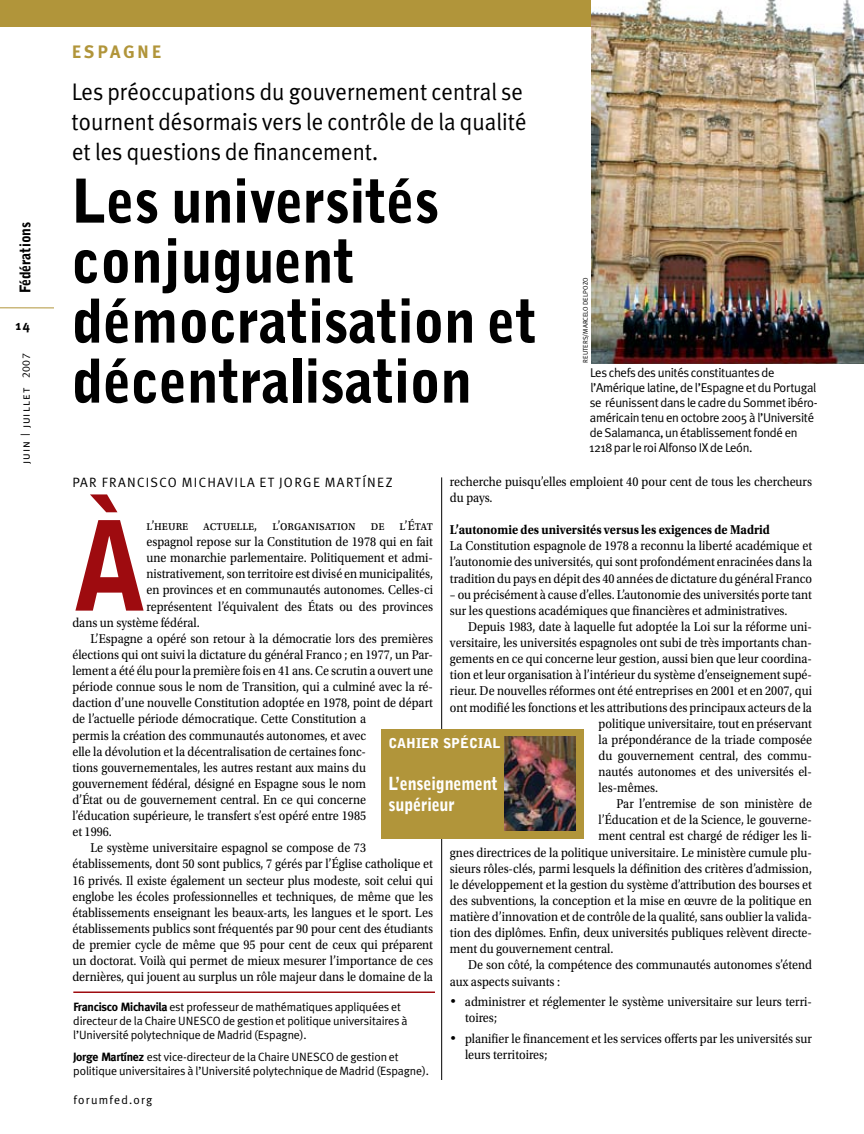
<style>
.page{position:relative;width:864px;height:1134px;background:#fff}
.page>*{position:absolute;margin:0;border:0;box-sizing:border-box;transform-origin:0 0}
.t1{font:900 123.3px "Bell Gothic Std";color:#9e0b0f;scale:.9 1}
.t2{font:900 60px/60px "Bell Gothic Std";letter-spacing:-.01em;color:#000;scale:.95 1}
.t3{font:24px/30px "Meta Plus Normal";color:#000;scale:.95 1}
.t4{font:900 18px/21px "Bell Gothic Std";letter-spacing:-.01em;color:#fff;scale:.9 1}
.t5{font:700 18px "Meta";letter-spacing:.185em;color:#b1953a}
.t6{font:900 14.7px "Bell Gothic Std";letter-spacing:-.015em;color:#000;scale:.95 1}
.t7{font:13.5px/16px "Utopia Std";color:#000;scale:.9 1}
.t8{font:700 13.5px "Utopia Std";color:#000;scale:.9 1}
.t9{font:13.5px "Meta Plus Normal";letter-spacing:.095em;color:#000}
.t10{font:900 13.5px "Bell Gothic Std";color:#fff}
.t11{font:700 13.5px "Meta";color:#000}
.t12{font:12.75px/15px "Meta Plus Normal";letter-spacing:-.025em;color:#000}
.t13{font:12px/14.2px "Meta Plus Normal";letter-spacing:-.01em;color:#000}
.t14{font:12px "Meta Caps";letter-spacing:.085em;color:#000}
.t15{font:12px "Meta Plus Normal";letter-spacing:.1em;color:#000}
.t16{font:6.75px "Meta Plus Normal Caps";letter-spacing:-.01em;color:#000}
.s1{font-size:10.8px}
.s2{font-family:"Meta";font-weight:700}
</style>
<div class="page">
<div style="left:0;top:0;width:864px;height:27px;background:#b1953a"></div>
<hr style="left:0;top:307px;width:54px;height:1px;background:#b1953a">
<hr style="left:441px;top:477px;width:1px;height:603px;background:#000">
<img style="left:592px;top:0;width:272px;height:364px">
<hr style="left:73px;top:992px;width:362px;height:1px;background:#9e0b0f">
<div style="left:381px;top:729px;width:203px;height:110px;background:#b1953a"></div>
<img style="left:505px;top:736px;width:70px;height:94px">
<p class="t6" style="left:17px;top:293px;width:76px;rotate:-90deg">Fédérations</p>
<p class="t11" style="left:15px;top:318px;width:16px">14</p>
<p class="t14" style="left:19px;top:464px;width:112px;rotate:-90deg">juin | juillet <span class="s1">2007</span></p>
<h3 class="t5" style="left:72px;top:41px;width:91px">espagne</h3>
<h3 class="t3" style="left:72px;top:76px;width:480px">Les préoccupations du gouvernement central se tournent désormais vers le contrôle de la qualité et les questions de financement.</h3>
<h2 class="t2" style="left:72px;top:172px;width:491px">Les universités conjuguent démocratisation et décentralisation</h2>
<p class="t16" style="left:582px;top:363px;width:86px;rotate:-90deg">REUTERS/Marcelo del Pozo</p>
<p class="t12" style="left:589px;top:365px;width:230px">Les chefs des unités constituantes de l’Amérique latine, de l’Espagne et du Portugal se réunissent dans le cadre du Sommet ibéro&shy;américain tenu en octobre 2005 à l’Université de Salamanca, un établissement fondé en 1218 par le roi Alfonso IX de León.</p>
<p class="t9" style="left:72px;top:474px;width:9px">par</p>
<p class="t9" style="left:102px;top:474px;width:17px">Francisco</p>
<p class="t9" style="left:182px;top:474px;width:44px">Michavila</p>
<p class="t9" style="left:260px;top:474px;width:34px">et Jorg</p>
<p class="t9" style="left:313px;top:474px;width:80px">e Martín ez</p>
<h1 class="t1" style="left:72px;top:494px;width:84px">À</h1>
<p class="t7" style="left:450px;top:474px;width:404px">recherche puisqu’elles emploient 40 pour cent de tous les chercheurs du pays.</p>
<p class="t8" style="left:450px;top:522px;width:357px">L’autonomie des universités versus les exigences de Madrid</p>
<p class="t7" style="left:450px;top:538px;width:404px;text-align:justify">La Constitution espagnole de 1978 a reconnu la liberté académique et l’autonomie des universités, qui sont profondément enracinées dans la tradition du pays en dépit des 40 années de dictature du général Franco</p>
<p class="t7" style="left:450px;top:587px;width:404px">– ou précisément à cause d’elles. L’autonomie des universités porte tant sur les questions académiques que financières et administratives.</p>
<p class="t7" style="left:468px;top:619px;width:384px">Depuis 1983, date à laquelle fut adoptée la Loi sur la réforme uni-</p>
<p class="t7" style="left:450px;top:635px;width:404px">versitaire, les universités espagnoles ont subi de très importants chan-</p>
<p class="t7" style="left:450px;top:651px;width:404px">gements en ce qui concerne leur gestion, aussi bien que leur coordina-</p>
<p class="t7" style="left:450px;top:667px;width:404px">tion et leur organisation à l’intérieur du système d’enseignement supé-</p>
<p class="t7" style="left:450px;top:683px;width:404px">rieur. De nouvelles réformes ont été entreprises en 2001 et en 2007, qui</p>
<p class="t7" style="left:450px;top:699px;width:404px">ont modifié les fonctions et les attributions des principaux acteurs de la</p>
<p class="t7" style="left:599px;top:715px;width:239px">politique universitaire, tout en préservant</p>
<p class="t7" style="left:599px;top:732px;width:239px">la prépondérance de la triade composée</p>
<p class="t7" style="left:599px;top:748px;width:239px">du gouvernement central, des commu-</p>
<p class="t7" style="left:599px;top:764px;width:239px">nautés autonomes et des universités el-</p>
<p class="t7" style="left:599px;top:780px;width:68px">les-mêmes.</p>
<p class="t7" style="left:617px;top:796px;width:219px">Par l’entremise de son ministère de</p>
<p class="t7" style="left:599px;top:812px;width:239px">l’Éducation et de la Science, le gouverne-</p>
<p class="t7" style="left:599px;top:828px;width:239px">ment central est chargé de rédiger les li-</p>
<p class="t7" style="left:450px;top:844px;width:404px">gnes directrices de la politique universitaire. Le ministère cumule plu-</p>
<p class="t7" style="left:450px;top:861px;width:404px">sieurs rôles-clés, parmi lesquels la définition des critères d’admission,</p>
<p class="t7" style="left:450px;top:877px;width:404px">le développement et la gestion du système d’attribution des bourses et</p>
<p class="t7" style="left:450px;top:893px;width:404px">des subventions, la conception et la mise en œuvre de la politique en</p>
<p class="t7" style="left:450px;top:909px;width:404px">matière d’innovation et de contrôle de la qualité, sans oublier la valida-</p>
<p class="t7" style="left:450px;top:925px;width:404px">tion des diplômes. Enfin, deux universités publiques relèvent directe-</p>
<p class="t7" style="left:450px;top:941px;width:183px">ment du gouvernement central.</p>
<p class="t7" style="left:468px;top:957px;width:384px">De son côté, la compétence des communautés autonomes s’étend</p>
<p class="t7" style="left:450px;top:973px;width:124px">aux aspects suivants :</p>
<p class="t7" style="left:465px;top:994px;width:387px;line-height:16.5px;text-indent:-15px">• administrer et réglementer le système universitaire sur leurs terri&shy;toires;</p>
<p class="t7" style="left:465px;top:1031px;width:387px;text-indent:-15px">• planifier le financement et les services offerts par les universités sur leurs territoires;</p>
<p class="t7" style="left:146px;top:518px;width:320px">l’heure actuelle, l’organisation de l’État</p>
<p class="t7" style="left:146px;top:534px;width:320px">espagnol repose sur la Constitution de 1978 qui en fait</p>
<p class="t7" style="left:146px;top:550px;width:320px">une monarchie parlementaire. Politiquement et admi-</p>
<p class="t7" style="left:146px;top:566px;width:320px">nistrativement, son territoire est divisé en municipalités,</p>
<p class="t7" style="left:146px;top:582px;width:320px">en provinces et en communautés autonomes. Celles-ci</p>
<p class="t7" style="left:146px;top:598px;width:320px">représentent l’équivalent des États ou des provinces</p>
<p class="t7" style="left:72px;top:615px;width:143px">dans un système fédéral.</p>
<p class="t7" style="left:90px;top:631px;width:382px">L’Espagne a opéré son retour à la démocratie lors des premières</p>
<p class="t7" style="left:72px;top:647px;width:402px">élections qui ont suivi la dictature du général Franco ; en 1977, un Par-</p>
<p class="t7" style="left:72px;top:663px;width:402px">lement a été élu pour la première fois en 41 ans. Ce scrutin a ouvert une</p>
<p class="t7" style="left:72px;top:679px;width:402px">période connue sous le nom de Transition, qui a culminé avec la ré-</p>
<p class="t7" style="left:72px;top:695px;width:402px">daction d’une nouvelle Constitution adoptée en 1978, point de départ</p>
<p class="t7" style="left:72px;top:711px;width:328px">de l’actuelle période démocratique. Cette Constitution a</p>
<p class="t7" style="left:72px;top:727px;width:328px">permis la création des communautés autonomes, et avec</p>
<p class="t7" style="left:72px;top:744px;width:328px">elle la dévolution et la décentralisation de certaines fonc-</p>
<p class="t7" style="left:72px;top:760px;width:328px">tions gouvernementales, les autres restant aux mains du</p>
<p class="t7" style="left:72px;top:776px;width:328px">gouvernement fédéral, désigné en Espagne sous le nom</p>
<p class="t7" style="left:72px;top:792px;width:328px">d’État ou de gouvernement central. En ce qui concerne</p>
<p class="t7" style="left:72px;top:808px;width:328px">l’éducation supérieure, le transfert s’est opéré entre 1985</p>
<p class="t7" style="left:72px;top:824px;width:45px">et 1996.</p>
<p class="t7" style="left:90px;top:840px;width:308px">Le système universitaire espagnol se compose de 73</p>
<p class="t7" style="left:72px;top:856px;width:402px">établissements, dont 50 sont publics, 7 gérés par l’Église catholique et</p>
<p class="t7" style="left:72px;top:872px;width:402px">16 privés. Il existe également un secteur plus modeste, soit celui qui</p>
<p class="t7" style="left:72px;top:889px;width:402px">englobe les écoles professionnelles et techniques, de même que les</p>
<p class="t7" style="left:72px;top:905px;width:402px">établissements enseignant les beaux-arts, les langues et le sport. Les</p>
<p class="t7" style="left:72px;top:921px;width:402px">établissements publics sont fréquentés par 90 pour cent des étudiants</p>
<p class="t7" style="left:72px;top:937px;width:402px">de premier cycle de même que 95 pour cent de ceux qui préparent</p>
<p class="t7" style="left:72px;top:953px;width:402px">un doctorat. Voilà qui permet de mieux mesurer l’importance de ces</p>
<p class="t7" style="left:72px;top:969px;width:402px">dernières, qui jouent au surplus un rôle majeur dans le domaine de la</p>
<p class="t10" style="left:389px;top:735px;width:114px">Cahier spécial</p>
<h3 class="t4" style="left:389px;top:773px;width:123px">L’enseignement supérieur</h3>
<p class="t13" style="left:73px;top:1000px;width:336px"><span class="s2">Francisco Michavila</span> est professeur de mathématiques appliquées et directeur de la Chaire UNESCO de gestion et politique universitaires à l’Université polytechnique de Madrid (Espagne).</p>
<p class="t13" style="left:73px;top:1050px;width:357px"><span class="s2">Jorge Martínez</span> est vice-directeur de la Chaire UNESCO de gestion et politique universitaires à l’Université polytechnique de Madrid (Espagne).</p>
<p class="t15" style="left:74px;top:1093px;width:81px">forumfed.org</p>
</div>
